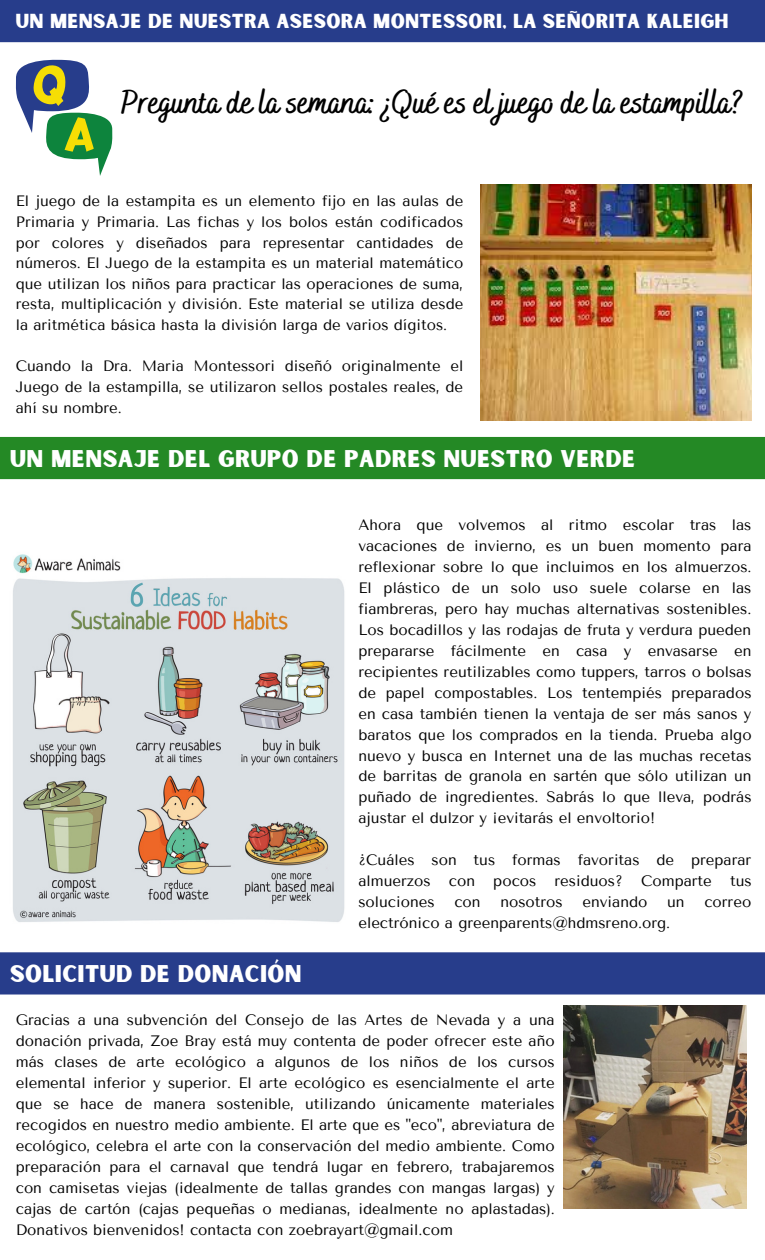
<style>
.page{position:relative;width:765px;height:1260px;background:#fff}
.page>*{position:absolute;margin:0;border:0;box-sizing:border-box;transform-origin:0 0}
.t1{font:700 33.12px "Bakerie Smooth";color:#000}
.t2{font:23.12px "Sunborn Sans One";letter-spacing:.015em;color:#fff}
.t3{font:19.38px "Sunborn Sans One";letter-spacing:.015em;color:#fff}
.t4{font:15px/21px "Tenor Sans";color:#000;text-align:justify}
</style>
<div class="page">
<div style="left:0;top:0;width:765px;height:42px;background:#273d8b"></div>
<svg style="left:16px;top:59px;width:96px;height:117px"></svg>
<div style="left:0;top:437px;width:765px;height:42px;background:#248925"></div>
<div style="left:0;top:952px;width:765px;height:43px;background:#273d8b"></div>
<img style="left:13px;top:554px;width:332px;height:368px">
<img style="left:564px;top:1005px;width:182px;height:204px">
<img style="left:480px;top:184px;width:271px;height:236px">
<p class="t3" style="left:16px;top:8px;width:714px">UN MENSAJE DE NUESTRA ASESORA MONTESSORI, LA SEÑORITA KALEIGH</p>
<h1 class="t1" style="left:121px;top:82px;width:624px">Pregunta de la semana: ¿Qué es el juego de la estampilla?</h1>
<p class="t4" style="left:16px;top:191px;width:449px;line-height:20.6px">El juego de la estampita es un elemento fijo en las aulas de Primaria y Primaria. Las fichas y los bolos están codificados por colores y diseñados para representar cantidades de números. El Juego de la estampita es un material matemático que utilizan los niños para practicar las operaciones de suma, resta, multiplicación y división. Este material se utiliza desde la aritmética básica hasta la división larga de varios dígitos.</p>
<p class="t4" style="left:16px;top:356px;width:449px;line-height:20.6px">Cuando la Dra. Maria Montessori diseñó originalmente el Juego de la estampilla, se utilizaron sellos postales reales, de ahí su nombre.</p>
<h2 class="t2" style="left:10px;top:444px;width:627px">UN MENSAJE DEL GRUPO DE PADRES NUESTRO VERDE</h2>
<h2 class="t2" style="left:10px;top:958px;width:293px">SOLICITUD DE DONACIÓN</h2>
<p class="t4" style="left:358px;top:515px;width:395px">Ahora que volvemos al ritmo escolar tras las vacaciones de invierno, es un buen momento para reflexionar sobre lo que incluimos en los almuerzos.<br>El plástico de un solo uso suele colarse en las fiambreras, pero hay muchas alternativas sostenibles.<br>Los bocadillos y las rodajas de fruta y verdura pueden prepararse fácilmente en casa y envasarse en recipientes reutilizables como tuppers, tarros o bolsas de papel compostables. Los tentempiés preparados en casa también tienen la ventaja de ser más sanos y baratos que los comprados en la tienda. Prueba algo nuevo y busca en Internet una de las muchas recetas de barritas de granola en sartén que sólo utilizan un puñado de ingredientes. Sabrás lo que lleva, podrás ajustar el dulzor y ¡evitarás el envoltorio!</p>
<p class="t4" style="left:358px;top:850px;width:395px">¿Cuáles son tus formas favoritas de preparar almuerzos con pocos residuos? Comparte tus soluciones</p>
<p class="t4" style="left:454px;top:892px;width:28px">con</p>
<p class="t4" style="left:500px;top:892px;width:64px">nosotros</p>
<p class="t4" style="left:583px;top:892px;width:66px">enviando</p>
<p class="t4" style="left:667px;top:892px;width:19px">un</p>
<p class="t4" style="left:704px;top:892px;width:48px">correo</p>
<p class="t4" style="left:358px;top:913px;width:313px">electrónico a greenparents@hdmsreno.org.</p>
<p class="t4" style="left:16px;top:1010px;width:541px">Gracias a una subvención del Consejo de las Artes de Nevada y a una donación privada, Zoe Bray está muy contenta de poder ofrecer este año más clases de arte ecológico a algunos de los niños de los cursos elemental inferior y superior. El arte ecológico es esencialmente el arte que se hace de manera sostenible, utilizando únicamente materiales recogidos en nuestro medio ambiente. El arte que es "eco", abreviatura de ecológico, celebra el arte con la conservación del medio ambiente. Como preparación para el carnaval que tendrá lugar en febrero, trabajaremos con camisetas viejas (idealmente de tallas grandes con mangas largas) y cajas de cartón (cajas pequeñas o medianas, idealmente no aplastadas).<br>Donativos bienvenidos! contacta con zoebrayart@gmail.com</p>
</div>
